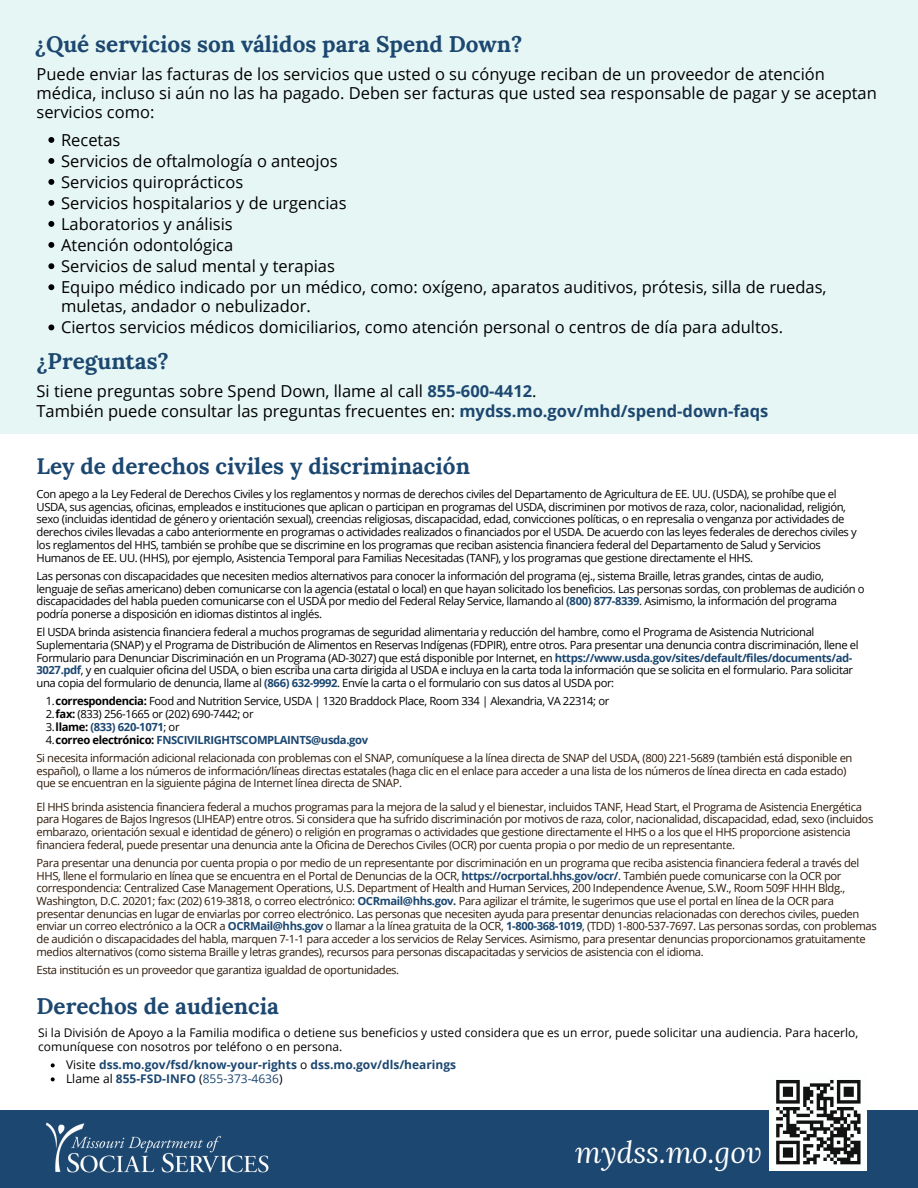
<style>
.page{position:relative;width:918px;height:1188px;background:#fff}
.page>*{position:absolute;margin:0;border:0;box-sizing:border-box;transform-origin:0 0}
.t1{font:italic 30px "Lora";color:#fff}
.t2{font:700 22.5px "Lora";color:#1c4770}
.t3{font:16.5px/19.2px "Open Sans";color:#000}
.t4{font:12px/14px "Open Sans";color:#000}
.t5{font:700 12px "Open Sans";color:#1c4770}
.t6{font:11.25px/12.8px "Open Sans";letter-spacing:-.035em;color:#000}
.t7{font:11.25px/12.8px "Open Sans";letter-spacing:-.035em;color:#2e1909}
.t8{font:700 11.25px "Open Sans";letter-spacing:-.035em;color:#1c4770}
.s1{font-weight:700;color:#1c4770}
.s2{font-weight:700}
.s3{font-weight:400;color:#000}
.s4{color:#000}
.s5{font-weight:400}
</style>
<div class="page">
<div style="left:0;top:0;width:918px;height:434px;background:#e6f6f4"></div>
<svg style="left:48px;top:137px;width:6px;height:6px"></svg>
<svg style="left:48px;top:158px;width:6px;height:6px"></svg>
<svg style="left:48px;top:179px;width:6px;height:6px"></svg>
<svg style="left:48px;top:200px;width:6px;height:6px"></svg>
<svg style="left:48px;top:221px;width:6px;height:6px"></svg>
<svg style="left:48px;top:242px;width:6px;height:6px"></svg>
<svg style="left:48px;top:263px;width:6px;height:6px"></svg>
<svg style="left:48px;top:284px;width:6px;height:6px"></svg>
<svg style="left:48px;top:325px;width:6px;height:5px"></svg>
<div style="left:0;top:1110px;width:918px;height:78px;background:#1c4770"></div>
<img style="left:45px;top:1122px;width:224px;height:51px">
<div style="left:769px;top:1073px;width:98px;height:98px;background:#fdffff"></div>
<svg style="left:776px;top:1080px;width:85px;height:84px"></svg>
<hr style="left:840px;top:1161px;width:21px;height:3px;background:#121212">
<svg style="left:51px;top:1063px;width:4px;height:4px"></svg>
<svg style="left:51px;top:1077px;width:4px;height:4px"></svg>
<p class="t2" style="left:35px;top:29px;width:489px">¿Qué servicios son válidos para Spend Down?</p>
<p class="t3" style="left:37px;top:64px;width:842px">Puede enviar las facturas de los servicios que usted o su cónyuge reciban de un proveedor de atención médica, incluso si aún no las ha pagado. Deben ser facturas que usted sea responsable de pagar y se aceptan servicios como:</p>
<p class="t3" style="left:61px;top:130px;width:61px">Recetas</p>
<p class="t3" style="left:61px;top:151px;width:278px">Servicios de oftalmología o anteojos</p>
<p class="t3" style="left:61px;top:172px;width:184px">Servicios quiroprácticos</p>
<p class="t3" style="left:61px;top:193px;width:287px">Servicios hospitalarios y de urgencias</p>
<p class="t3" style="left:61px;top:214px;width:173px">Laboratorios y análisis</p>
<p class="t3" style="left:61px;top:235px;width:174px">Atención odontológica</p>
<p class="t3" style="left:61px;top:256px;width:275px">Servicios de salud mental y terapias</p>
<p class="t3" style="left:61px;top:277px;width:767px">Equipo médico indicado por un médico, como: oxígeno, aparatos auditivos, prótesis, silla de ruedas, muletas, andador o nebulizador.</p>
<p class="t3" style="left:61px;top:317px;width:724px">Ciertos servicios médicos domiciliarios, como atención personal o centros de día para adultos.</p>
<p class="t2" style="left:37px;top:346px;width:134px">¿Preguntas?</p>
<p class="t3" style="left:37px;top:381px;width:502px">Si tiene preguntas sobre Spend Down, llame al call <span class="s1">855-600-4412</span>.</p>
<p class="t3" style="left:37px;top:401px;width:733px">También puede consultar las preguntas frecuentes en: <span class="s1">mydss.mo.gov/mhd/spend-down-faqs</span></p>
<p class="t2" style="left:37px;top:451px;width:435px">Ley de derechos civiles y discriminación</p>
<p class="t6" style="left:37px;top:487px;width:822px">Con apego a la Ley Federal de Derechos Civiles y los reglamentos y normas de derechos civiles del Departamento de Agricultura de EE. UU. (USDA), se prohíbe que el USDA, sus agencias, oficinas, empleados e instituciones que aplican o participan en programas del USDA, discriminen por motivos de raza, color, nacionalidad, religión, sexo (incluidas identidad de género y orientación sexual), creencias religiosas, discapacidad, edad, convicciones políticas, o en represalia o venganza por actividades de derechos civiles llevadas a cabo anteriormente en programas o actividades realizados o financiados por el USDA. De acuerdo con las leyes federales de derechos civiles y los reglamentos del HHS, también se prohíbe que se discrimine en los programas que reciban asistencia financiera federal del Departamento de Salud y Servicios Humanos de EE. UU. (HHS), por ejemplo, Asistencia Temporal para Familias Necesitadas (TANF), y los programas que gestione directamente el HHS.</p>
<p class="t6" style="left:37px;top:569px;width:830px">Las personas con discapacidades que necesiten medios alternativos para conocer la información del programa (ej., sistema Braille, letras grandes, cintas de audio, lenguaje de señas americano) deben comunicarse con la agencia (estatal o local) en que hayan solicitado los beneficios. Las personas sordas, con problemas de audición o discapacidades del habla pueden comunicarse con el USDA por medio del Federal Relay Service, llamando al <span class="s1">(800) 877-8339</span>. Asimismo, la información del programa podría ponerse a disposición en idiomas distintos al inglés.</p>
<p class="t6" style="left:37px;top:626px;width:824px">El USDA brinda asistencia financiera federal a muchos programas de seguridad alimentaria y reducción del hambre, como el Programa de Asistencia Nutricional Suplementaria (SNAP) y el Programa de Distribución de Alimentos en Reservas Indígenas (FDPIR), entre otros. Para presentar una denuncia contra discriminación, llene el Formulario para Denunciar Discriminación en un Programa (AD-3027) que está disponible por Internet, en <span class="s1">https://www.usda.gov/sites/default/files/documents/ad-3027.pdf</span>, y en cualquier oficina del USDA, o bien escriba una carta dirigida al USDA e incluya en la carta toda la información que se solicita en el formulario. Para solicitar una copia del formulario de denuncia, llame al <span class="s1">(866) 632-9992</span>. Envíe la carta o el formulario con sus datos al USDA por:</p>
<p class="t6" style="left:46px;top:695px;width:565px">1.<span class="s2">correspondencia:</span> Food and Nutrition Service, USDA | 1320 Braddock Place, Room 334 | Alexandria, VA 22314; or</p>
<p class="t6" style="left:46px;top:707px;width:209px">2.<span class="s2">fax:</span> (833) 256-1665 or (202) 690-7442; or</p>
<p class="t8" style="left:46px;top:719px;width:135px"><span class="s3">3.</span><span class="s4">llame:</span> (833) 620-1071<span class="s3">; or</span></p>
<p class="t8" style="left:46px;top:732px;width:324px"><span class="s3">4.</span><span class="s4">correo electrónico:</span> FNSCIVILRIGHTSCOMPLAINTS@usda.gov</p>
<p class="t7" style="left:37px;top:751px;width:817px">Si necesita información adicional relacionada con problemas con el SNAP, comuníquese a la línea directa de SNAP del USDA, (800) 221-5689 (también está disponible en español), o llame a los números de información/líneas directas estatales (haga clic en el enlace para acceder a una lista de los números de línea directa en cada estado) que se encuentran en la siguiente página de Internet línea directa de SNAP.</p>
<p class="t7" style="left:37px;top:800px;width:838px">El HHS brinda asistencia financiera federal a muchos programas para la mejora de la salud y el bienestar, incluidos TANF, Head Start, el Programa de Asistencia Energética para Hogares de Bajos Ingresos (LIHEAP) entre otros. Si considera que ha sufrido discriminación por motivos de raza, color, nacionalidad, discapacidad, edad, sexo (incluidos embarazo, orientación sexual e identidad de género) o religión en programas o actividades que gestione directamente el HHS o a los que el HHS proporcione asistencia financiera federal, puede presentar una denuncia ante la Oficina de Derechos Civiles (OCR) por cuenta propia o por medio de un representante.</p>
<p class="t7" style="left:37px;top:856px;width:842px">Para presentar una denuncia por cuenta propia o por medio de un representante por discriminación en un programa que reciba asistencia financiera federal a través del HHS, llene el formulario en línea que se encuentra en el Portal de Denuncias de la OCR, <span class="s1">https://ocrportal.hhs.gov/ocr/</span>. También puede comunicarse con la OCR por correspondencia: Centralized Case Management Operations, U.S. Department of Health and Human Services, 200 Independence Avenue, S.W., Room 509F HHH Bldg., Washington, D.C. 20201; fax: (202) 619-3818, o correo electrónico: <span class="s1">OCRmail@hhs.gov.</span> Para agilizar el trámite, le sugerimos que use el portal en línea de la OCR para presentar denuncias en lugar de enviarlas por correo electrónico. Las personas que necesiten ayuda para presentar denuncias relacionadas con derechos civiles, pueden enviar un correo electrónico a la OCR a <span class="s1">OCRMail@hhs.gov</span> o llamar a la línea gratuita de la OCR, <span class="s1">1-800-368-1019</span>, (TDD) 1-800-537-7697. Las personas sordas, con problemas de audición o discapacidades del habla, marquen 7-1-1 para acceder a los servicios de Relay Services. Asimismo, para presentar denuncias proporcionamos gratuitamente medios alternativos (como sistema Braille y letras grandes), recursos para personas discapacitadas y servicios de asistencia con el idioma.</p>
<p class="t7" style="left:37px;top:963px;width:364px">Esta institución es un proveedor que garantiza igualdad de oportunidades.</p>
<p class="t2" style="left:37px;top:992px;width:244px">Derechos de audiencia</p>
<p class="t4" style="left:38px;top:1025px;width:822px">Si la División de Apoyo a la Familia modifica o detiene sus beneficios y usted considera que es un error, puede solicitar una audiencia. Para hacerlo, comuníquese con nosotros por teléfono o en persona.</p>
<p class="t5" style="left:66px;top:1057px;width:392px"><span class="s3">Visite</span> dss.mo.gov/fsd/know-your-rights <span class="s3">o</span> dss.mo.gov/dls/hearings</p>
<p class="t5" style="left:66px;top:1071px;width:218px"><span class="s3">Llame al</span> 855-FSD-INFO <span class="s3">(</span><span class="s5">855-373-4636</span><span class="s3">)</span></p>
<p class="t1" style="left:575px;top:1132px;width:188px">mydss.mo.gov</p>
</div>
